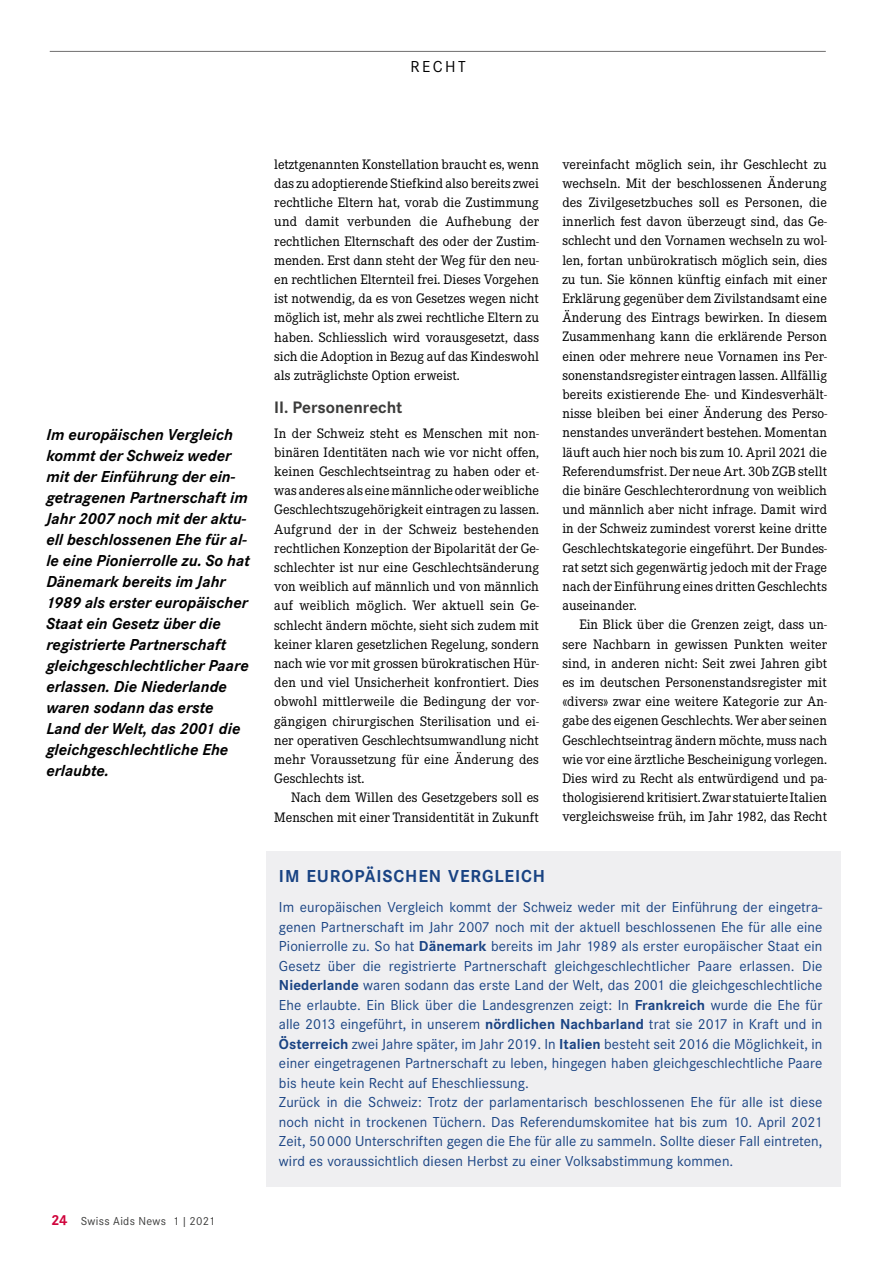
<style>
.page{position:relative;width:893px;height:1263px;background:#fff}
.page>*{position:absolute;margin:0;border:0;box-sizing:border-box;transform-origin:0 0}
.t1{font:700 18px "Corporate STOT";letter-spacing:.05em;color:#194383}
.t2{font:700 17.25px "Corporate STOT";color:#3c3c3b}
.t3{font:italic 700 16.5px/21px "Corporate STOT";color:#000}
.t4{font:16.5px "Corporate STOT";letter-spacing:.15em;color:#000}
.t5{font:15px/19.5px "Corporate STOT";letter-spacing:.005em;color:#194383}
.t6{font:14.25px/19.2px "Corporate ETOT";letter-spacing:.005em;color:#000;text-align:justify}
.t7{font:12px "Corporate STOT";letter-spacing:.025em;color:#3c3c3b}
.s1{font-weight:700;font-size:15px;color:#d0043c}
.s2{font-weight:700}
</style>
<div class="page">
<hr style="left:50px;top:51px;width:776px;height:1px;background:#706f6f">
<div style="left:266px;top:851px;width:574px;height:335px;background:#efeff1"></div>
<p class="t4" style="left:410px;top:57px;width:57px">RECHT</p>
<p class="t3" style="left:46px;top:425px;width:205px">Im europäischen Vergleich kommt der Schweiz weder mit der Einführung der ein&shy;getragenen Partnerschaft im<br>Jahr 2007 noch mit der aktu&shy;ell beschlossenen Ehe für al&shy;le eine Pionierrolle zu. So hat<br>Dänemark bereits im Jahr<br>1989 als erster europäischer<br>Staat ein Gesetz über die registrierte Partnerschaft gleichgeschlechtlicher Paare erlassen. Die Niederlande waren sodann das erste<br>Land der Welt, das 2001 die gleichgeschlechtliche Ehe erlaubte.</p>
<p class="t7" style="left:51px;top:1214px;width:166px"><span class="s1">24</span> Swiss Aids News 1 | 2021</p>
<p class="t6" style="left:274px;top:155px;width:266px">letztgenannten Konstellation braucht es, wenn das zu adoptierende Stiefkind also bereits zwei rechtliche Eltern hat, vorab die Zustimmung und damit verbunden die Aufhebung der rechtlichen Elternschaft des oder der Zustim&shy;menden. Erst dann steht der Weg für den neu&shy;en rechtlichen Elternteil frei. Dieses Vorgehen ist notwendig, da es von Gesetzes wegen nicht möglich ist, mehr als zwei rechtliche Eltern zu haben. Schliesslich wird vorausgesetzt, dass sich die Adoption in Bezug auf das Kindeswohl als zuträglichste Option erweist.</p>
<p class="t2" style="left:274px;top:397px;width:130px">II. Personenrecht</p>
<p class="t6" style="left:274px;top:424px;width:266px">In der Schweiz steht es Menschen mit non&shy;binären Identitäten nach wie vor nicht offen, keinen Geschlechtseintrag zu haben oder et&shy;was anderes als eine männliche oder weibliche Geschlechtszugehörigkeit eintragen zu lassen.<br>Aufgrund der in der Schweiz bestehenden rechtlichen Konzeption der Bipolarität der Ge&shy;schlechter ist nur eine Geschlechtsänderung von weiblich auf männlich und von männlich auf weiblich möglich. Wer aktuell sein Ge&shy;schlecht ändern möchte, sieht sich zudem mit keiner klaren gesetzlichen Regelung, sondern nach wie vor mit grossen bürokratischen Hür&shy;den und viel Unsicherheit konfrontiert. Dies obwohl mittlerweile die Bedingung der vor&shy;gängigen chirurgischen Sterilisation und ei&shy;ner operativen Geschlechtsumwandlung nicht mehr Voraussetzung für eine Änderung des Geschlechts ist.</p>
<p class="t6" style="left:274px;top:788px;width:266px;text-align:right">Nach dem Willen des Gesetzgebers soll es<br>Menschen mit einer Transidentität in Zukunft</p>
<p class="t6" style="left:562px;top:155px;width:266px">vereinfacht möglich sein, ihr Geschlecht zu wechseln. Mit der beschlossenen Änderung des Zivilgesetzbuches soll es Personen, die innerlich fest davon überzeugt sind, das Ge&shy;schlecht und den Vornamen wechseln zu wol&shy;len, fortan unbürokratisch möglich sein, dies zu tun. Sie können künftig einfach mit einer Erklärung gegenüber dem Zivilstandsamt eine Änderung des Eintrags bewirken. In diesem Zusammenhang kann die erklärende Person einen oder mehrere neue Vornamen ins Per&shy;sonenstandsregister eintragen lassen. Allfällig bereits existierende Ehe- und Kindesverhält&shy;nisse bleiben bei einer Änderung des Perso&shy;nenstandes unverändert bestehen. Momentan läuft auch hier noch bis zum 10. April 2021 die Referendumsfrist. Der neue Art. 30b ZGB stellt die binäre Geschlechterordnung von weiblich und männlich aber nicht infrage. Damit wird in der Schweiz zumindest vorerst keine dritte Geschlechtskategorie eingeführt. Der Bundes&shy;rat setzt sich gegenwärtig jedoch mit der Frage nach der Einführung eines dritten Geschlechts auseinander.</p>
<p class="t6" style="left:562px;top:615px;width:266px;text-indent:17px">Ein Blick über die Grenzen zeigt, dass un&shy;sere Nachbarn in gewissen Punkten weiter sind, in anderen nicht: Seit zwei Jahren gibt es im deutschen Personenstandsregister mit «divers» zwar eine weitere Kategorie zur An&shy;gabe des eigenen Geschlechts. Wer aber seinen Geschlechtseintrag ändern möchte, muss nach wie vor eine ärztliche Bescheinigung vorlegen.<br>Dies wird zu Recht als entwürdigend und pa&shy;thologisierend kritisiert. Zwar statuierte Italien vergleichsweise früh, im Jahr 1982, das Recht</p>
<p class="t1" style="left:279px;top:866px;width:268px">IM EUROPÄISCHEN VERGLEICH</p>
<p class="t5" style="left:279px;top:898px;width:545px">Im europäischen Vergleich kommt der Schweiz weder mit der Einführung der eingetra&shy;genen Partnerschaft im Jahr 2007 noch mit der aktuell beschlossenen Ehe für alle eine Pionierrolle zu. So hat <span class="s2">Dänemark</span> bereits im Jahr 1989 als erster europäischer Staat ein Gesetz über die registrierte Partnerschaft gleichgeschlechtlicher Paare erlassen. Die <span class="s2">Niederlande</span> waren sodann das erste Land der Welt, das 2001 die gleichgeschlechtliche Ehe erlaubte. Ein Blick über die Landesgrenzen zeigt: In <span class="s2">Frankreich</span> wurde die Ehe für alle 2013 eingeführt, in unserem <span class="s2">nördlichen Nachbarland</span> trat sie 2017 in Kraft und in <span class="s2">Österreich</span> zwei Jahre später, im Jahr 2019. In <span class="s2">Italien</span> besteht seit 2016 die Möglichkeit, in einer eingetragenen Partnerschaft zu leben, hingegen haben gleichgeschlechtliche Paare bis heute kein Recht auf Eheschliessung.<br>Zurück in die Schweiz: Trotz der parlamentarisch beschlossenen Ehe für alle ist diese noch nicht in trockenen Tüchern. Das Referendumskomitee hat bis zum 10. April 2021<br>Zeit, 50 000 Unterschriften gegen die Ehe für alle zu sammeln. Sollte dieser Fall eintreten, wird es voraussichtlich diesen Herbst zu einer Volksabstimmung kommen.</p>
</div>
